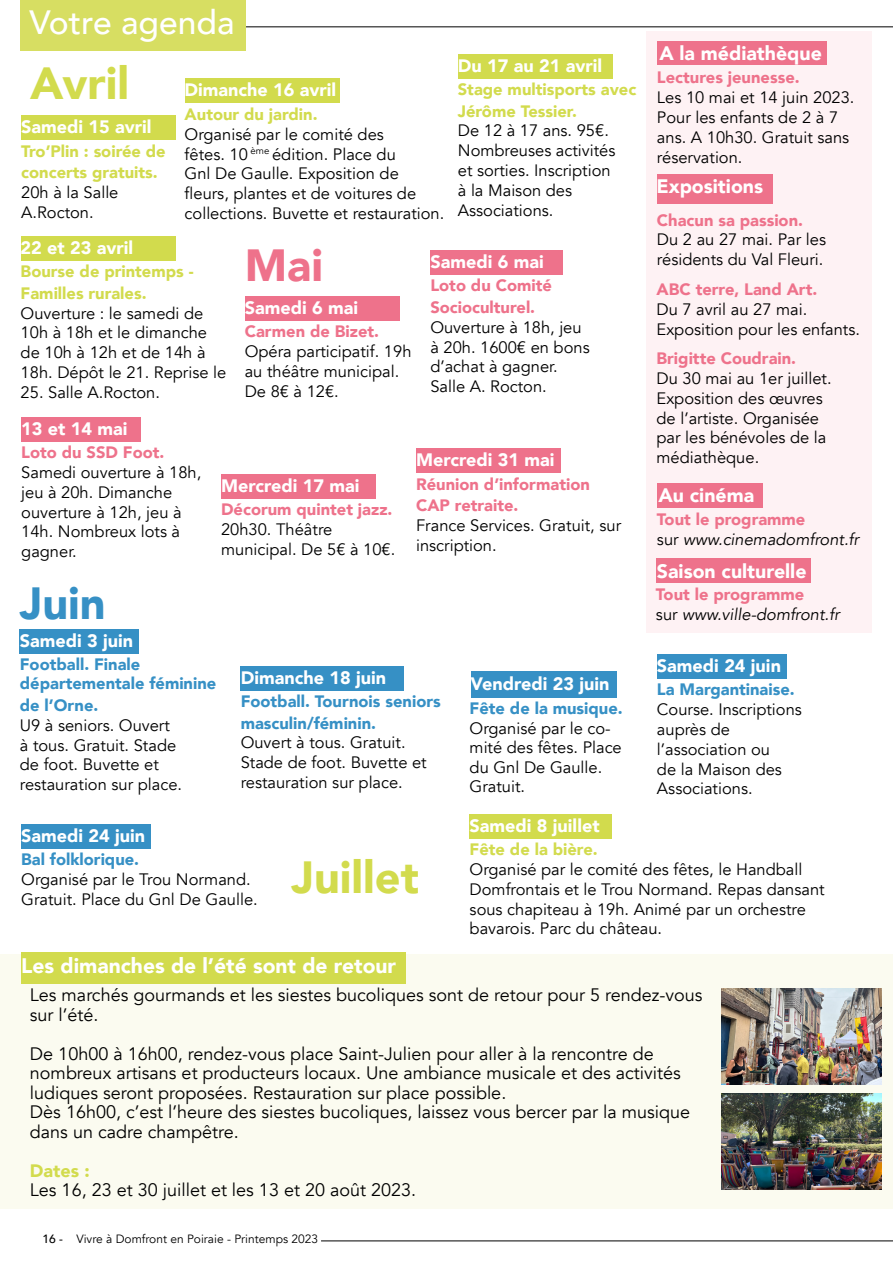
<style>
.page{position:relative;width:893px;height:1263px;background:#fff}
.page>*{position:absolute;margin:0;border:0;box-sizing:border-box;transform-origin:0 0}
.t1{font:900 45px "Avenir";color:#d2db4d}
.t2{font:900 45px "Avenir";color:#3690c5}
.t3{font:900 45px "Avenir";color:#ee728b}
.t4{font:500 33.6px "Avenir";color:#fff}
.t5{font:900 21px "Avenir";color:#fff}
.t6{font:900 19.5px "Avenir";color:#fff}
.t7{font:18px/19.5px "Avenir";color:#000}
.t8{font:900 18px "Avenir";color:#fff}
.t9{font:900 18px "Avenir";color:#d2db4d}
.t10{font:16.5px/19.8px "Avenir";color:#000}
.t11{font:900 16.5px/21.6px "Avenir";color:#ee728b}
.t12{font:900 16.5px/21.6px "Avenir";color:#3690c5}
.t13{font:900 16.5px/21.6px "Avenir";color:#d2db4d}
.t14{font:italic 16.5px/19.8px "Avenir";color:#000}
.t15{font:12px "Avenir";color:#000}
.s1{font-weight:900;font-style:normal;color:#ee728b}
.s2{font-style:normal}
.s3{font-weight:500}
</style>
<div class="page">
<hr style="left:321px;top:1240px;width:572px;height:1px;background:#000">
<hr style="left:187px;top:27px;width:706px;height:1px;background:#000">
<div style="left:20px;top:0;width:226px;height:51px;background:#d7de62"></div>
<div style="left:0;top:955px;width:893px;height:254px;background:#fbfbf0"></div>
<div style="left:646px;top:32px;width:226px;height:601px;background:#fef2f4"></div>
<div style="left:471px;top:672px;width:145px;height:26px;background:#3690c5"></div>
<div style="left:21px;top:952px;width:384px;height:31px;background:#d2db4d"></div>
<div style="left:657px;top:174px;width:115px;height:30px;background:#ee728b"></div>
<div style="left:657px;top:483px;width:105px;height:25px;background:#ee728b"></div>
<div style="left:656px;top:558px;width:154px;height:25px;background:#ee728b"></div>
<div style="left:657px;top:41px;width:169px;height:24px;background:#ee728b"></div>
<img style="left:721px;top:988px;width:160px;height:96px">
<img style="left:721px;top:1093px;width:160px;height:96px">
<div style="left:245px;top:296px;width:155px;height:25px;background:#ee728b"></div>
<div style="left:430px;top:250px;width:132px;height:25px;background:#ee728b"></div>
<div style="left:21px;top:417px;width:120px;height:25px;background:#ee728b"></div>
<div style="left:221px;top:473px;width:155px;height:25px;background:#ee728b"></div>
<div style="left:416px;top:448px;width:145px;height:25px;background:#ee728b"></div>
<div style="left:21px;top:115px;width:155px;height:25px;background:#d2db4d"></div>
<div style="left:185px;top:78px;width:155px;height:25px;background:#d2db4d"></div>
<div style="left:458px;top:54px;width:155px;height:24px;background:#d2db4d"></div>
<div style="left:21px;top:236px;width:155px;height:25px;background:#d2db4d"></div>
<div style="left:241px;top:666px;width:163px;height:24px;background:#3690c5"></div>
<div style="left:657px;top:654px;width:130px;height:25px;background:#3690c5"></div>
<div style="left:21px;top:823px;width:130px;height:25px;background:#3690c5"></div>
<div style="left:470px;top:814px;width:142px;height:24px;background:#d2db4d"></div>
<div style="left:20px;top:629px;width:119px;height:25px;background:#3690c5"></div>
<h2 class="t4" style="left:30px;top:-7px;width:206px">Votre agenda</h2>
<h1 class="t1" style="left:30px;top:44px;width:101px">Avril</h1>
<p class="t8" style="left:21px;top:111px;width:132px">Samedi 15 avril</p>
<p class="t13" style="left:21px;top:140px;width:146px">Tro’Plin : soirée de concerts gratuits.</p>
<p class="t10" style="left:21px;top:183px;width:99px">20h à la Salle<br>A.Rocton.</p>
<p class="t8" style="left:185px;top:74px;width:153px">Dimanche 16 avril</p>
<p class="t13" style="left:185px;top:103px;width:134px">Autour du jardin.</p>
<p class="t10" style="left:185px;top:124px;width:261px">Organisé par le comité des<br>fêtes. 10 <sup>ème</sup> édition. Place du<br>Gnl De Gaulle. Exposition de fleurs, plantes et de voitures de collections. Buvette et restauration.</p>
<p class="t8" style="left:458px;top:50px;width:146px">Du 17 au 21 avril</p>
<p class="t13" style="left:458px;top:78px;width:180px">Stage multisports avec<br>Jérôme Tessier.</p>
<p class="t10" style="left:458px;top:121px;width:159px">De 12 à 17 ans. 95€.<br>Nombreuses activités et sorties. Inscription à la Maison des<br>Associations.</p>
<p class="t8" style="left:21px;top:232px;width:114px">22 et 23 avril</p>
<p class="t13" style="left:21px;top:260px;width:174px">Bourse de printemps -<br>Familles rurales.</p>
<p class="t10" style="left:21px;top:303px;width:207px">Ouverture : le samedi de<br>10h à 18h et le dimanche de 10h à 12h et de 14h à<br>18h. Dépôt le 21. Reprise le</p>
<p class="t10" style="left:21px;top:382px;width:141px">25. Salle A.Rocton.</p>
<h1 class="t3" style="left:245px;top:226px;width:80px">Mai</h1>
<p class="t8" style="left:245px;top:292px;width:115px">Samedi 6 mai</p>
<p class="t11" style="left:245px;top:320px;width:136px">Carmen de Bizet.</p>
<p class="t10" style="left:245px;top:342px;width:168px">Opéra participatif. 19h au théâtre municipal.<br>De 8€ à 12€.</p>
<p class="t8" style="left:430px;top:246px;width:115px">Samedi 6 mai</p>
<p class="t11" style="left:430px;top:274px;width:123px">Loto du Comité<br>Socioculturel.</p>
<p class="t10" style="left:430px;top:317px;width:161px">Ouverture à 18h, jeu à 20h. 1600€ en bons d’achat à gagner.<br>Salle A. Rocton.</p>
<p class="t8" style="left:21px;top:413px;width:108px">13 et 14 mai</p>
<p class="t11" style="left:21px;top:441px;width:145px">Loto du SSD Foot.</p>
<p class="t10" style="left:21px;top:463px;width:182px">Samedi ouverture à 18h, jeu à 20h. Dimanche ouverture à 12h, jeu à<br>14h. Nombreux lots à gagner.</p>
<h1 class="t2" style="left:20px;top:565px;width:87px">Juin</h1>
<p class="t8" style="left:221px;top:470px;width:140px">Mercredi 17 mai</p>
<p class="t11" style="left:221px;top:498px;width:173px">Décorum quintet jazz.</p>
<p class="t10" style="left:221px;top:519px;width:176px">20h30. Théâtre municipal. De 5€ à 10€.</p>
<p class="t8" style="left:416px;top:445px;width:140px">Mercredi 31 mai</p>
<p class="t11" style="left:416px;top:473px;width:175px">Réunion d’information<br>CAP retraite.</p>
<p class="t10" style="left:416px;top:516px;width:206px">France Services. Gratuit, sur inscription.</p>
<p class="t8" style="left:20px;top:626px;width:115px">Samedi 3 juin</p>
<p class="t12" style="left:20px;top:654px;width:198px;line-height:19.8px">Football. Finale départementale féminine</p>
<p class="t12" style="left:20px;top:694px;width:80px">de l’Orne.</p>
<p class="t10" style="left:20px;top:715px;width:164px">U9 à seniors. Ouvert à tous. Gratuit. Stade de foot. Buvette et restauration sur place.</p>
<p class="t8" style="left:241px;top:662px;width:147px">Dimanche 18 juin</p>
<p class="t12" style="left:241px;top:690px;width:202px">Football. Tournois seniors masculin/féminin.</p>
<p class="t10" style="left:241px;top:733px;width:188px">Ouvert à tous. Gratuit.<br>Stade de foot. Buvette et restauration sur place.</p>
<p class="t8" style="left:471px;top:668px;width:141px">Vendredi 23 juin</p>
<p class="t12" style="left:470px;top:697px;width:155px">Fête de la musique.</p>
<p class="t10" style="left:470px;top:719px;width:154px">Organisé par le co&shy;mité des fêtes. Place du Gnl De Gaulle.<br>Gratuit.</p>
<p class="t6" style="left:659px;top:36px;width:164px">A la médiathèque</p>
<p class="t11" style="left:657px;top:66px;width:144px">Lectures jeunesse.</p>
<p class="t10" style="left:657px;top:88px;width:199px">Les 10 mai et 14 juin 2023.<br>Pour les enfants de 2 à 7 ans. A 10h30. Gratuit sans réservation.</p>
<p class="t6" style="left:657px;top:170px;width:108px">Expositions</p>
<p class="t11" style="left:657px;top:209px;width:148px">Chacun sa passion.</p>
<p class="t10" style="left:657px;top:230px;width:171px">Du 2 au 27 mai. Par les résidents du Val Fleuri.</p>
<p class="t11" style="left:657px;top:278px;width:162px">ABC terre, Land Art.</p>
<p class="t10" style="left:657px;top:299px;width:205px">Du 7 avril au 27 mai.<br>Exposition pour les enfants.</p>
<p class="t11" style="left:657px;top:347px;width:141px">Brigitte Coudrain.</p>
<p class="t10" style="left:657px;top:369px;width:177px">Du 30 mai au 1er juillet.<br>Exposition des œuvres de l’artiste. Organisée par les bénévoles de la médiathèque.</p>
<p class="t6" style="left:658px;top:479px;width:97px">Au cinéma</p>
<p class="t14" style="left:657px;top:509px;width:203px"><span class="s1">Tout le programme<br></span><span class="s2">sur</span> www.cinemadomfront.fr</p>
<p class="t6" style="left:657px;top:554px;width:151px">Saison culturelle</p>
<p class="t14" style="left:656px;top:585px;width:185px"><span class="s1">Tout le programme<br></span><span class="s2">sur</span> www.ville-domfront.fr</p>
<p class="t8" style="left:657px;top:650px;width:126px">Samedi 24 juin</p>
<p class="t12" style="left:657px;top:678px;width:139px">La Margantinaise.</p>
<p class="t10" style="left:657px;top:700px;width:146px">Course. Inscriptions auprès de l’association ou<br>de la Maison des<br>Associations.</p>
<p class="t8" style="left:21px;top:820px;width:126px">Samedi 24 juin</p>
<p class="t12" style="left:21px;top:848px;width:119px">Bal folklorique.</p>
<p class="t10" style="left:21px;top:869px;width:238px">Organisé par le Trou Normand.<br>Gratuit. Place du Gnl De Gaulle.</p>
<h1 class="t1" style="left:292px;top:839px;width:129px">Juillet</h1>
<p class="t8" style="left:470px;top:810px;width:132px">Samedi 8 juillet</p>
<p class="t13" style="left:470px;top:838px;width:130px">Fête de la bière.</p>
<p class="t10" style="left:470px;top:860px;width:357px">Organisé par le comité des fêtes, le Handball Domfrontais et le Trou Normand. Repas dansant sous chapiteau à 19h. Animé par un orchestre bavarois. Parc du château.</p>
<p class="t5" style="left:21px;top:947px;width:376px">Les dimanches de l’été sont de retour</p>
<p class="t7" style="left:30px;top:986px;width:674px">Les marchés gourmands et les siestes bucoliques sont de retour pour 5 rendez-vous sur l’été.</p>
<p class="t7" style="left:30px;top:1044px;width:662px">De 10h00 à 16h00, rendez-vous place Saint-Julien pour aller à la rencontre de nombreux artisans et producteurs locaux. Une ambiance musicale et des activités ludiques seront proposées. Restauration sur place possible.<br>Dès 16h00, c’est l’heure des siestes bucoliques, laissez vous bercer par la musique dans un cadre champêtre.</p>
<p class="t9" style="left:30px;top:1155px;width:61px">Dates :</p>
<p class="t7" style="left:30px;top:1181px;width:388px">Les 16, 23 et 30 juillet et les 13 et 20 août 2023.</p>
<p class="t15" style="left:43px;top:1231px;width:277px"><span class="s3">16 -</span> Vivre à Domfront en Poiraie - Printemps 2023</p>
</div>
